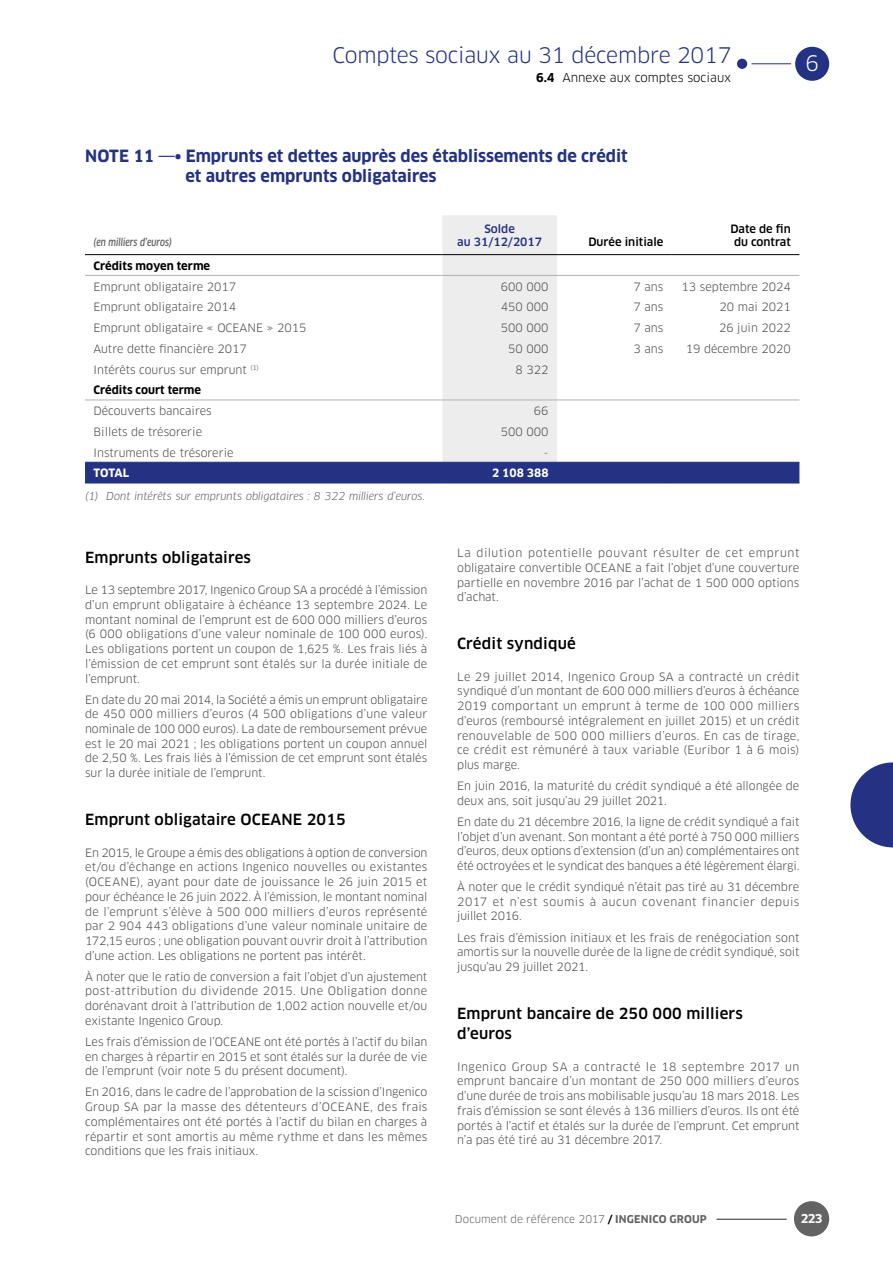
<style>
.page{position:relative;width:893px;height:1263px;background:#fff}
.page>*{position:absolute;margin:0;border:0;box-sizing:border-box;transform-origin:0 0}
.t1{font:21px "Clan Pro";letter-spacing:-.01em;color:#233283}
.t2{font:21px "Clan Pro";color:#fff}
.t3{font:700 16.5px/19.8px "Clan Pro";color:#233283}
.t4{font:500 15px/20.2px "Clan Pro";letter-spacing:.01em;color:#000}
.t5{font:12px "Clan Pro";color:#000}
.t6{font:700 12px "Clan Pro";color:#fff}
.t7{font:11.25px/14.7px "Clan Pro";color:#4a4a49;text-align:justify}
.t8{font:700 11.25px "Clan Pro";color:#000}
.t9{font:500 11.25px/13.5px "Clan Pro";color:#000;text-align:center}
.t10{font:500 11.25px/13.5px "Clan Pro";color:#233283;text-align:center}
.t11{font:700 11.25px "Clan Pro";color:#fff}
.t12{font:italic 10.5px "Clan Pro";color:#4a4a49}
.t13{font:10.5px "Clan Pro";color:#646363}
.t14{font:italic 500 10.5px "Clan Pro";color:#646363;scale:.8 1}
.s1{font-weight:700}
.s2{font-weight:700;color:#000}
</style>
<div class="page">
<hr style="left:751px;top:64px;width:40px;height:1px;background:#233283">
<div style="left:795px;top:47px;width:34px;height:34px;background:#233283;border-radius:50%"></div>
<div style="left:737px;top:59px;width:10px;height:10px;background:#233283;border-radius:50%"></div>
<svg style="left:850px;top:762px;width:43px;height:85px"></svg>
<svg style="left:159px;top:156px;width:16px;height:1px"></svg>
<svg style="left:85px;top:215px;width:714px;height:268px"></svg>
<hr style="left:85px;top:399px;width:357px;height:1px;background:#b3b2b2">
<hr style="left:442px;top:399px;width:115px;height:1px;background:#b3b2b2">
<hr style="left:557px;top:399px;width:115px;height:1px;background:#b3b2b2">
<hr style="left:672px;top:399px;width:127px;height:1px;background:#b3b2b2">
<hr style="left:85px;top:275px;width:357px;height:1px;background:#b3b2b2">
<hr style="left:442px;top:275px;width:115px;height:1px;background:#b3b2b2">
<hr style="left:557px;top:275px;width:115px;height:1px;background:#b3b2b2">
<hr style="left:672px;top:275px;width:127px;height:1px;background:#b3b2b2">
<hr style="left:85px;top:462px;width:357px;height:1px;background:#233283">
<hr style="left:85px;top:483px;width:357px;height:1px;background:#233283">
<hr style="left:442px;top:483px;width:115px;height:1px;background:#233283">
<hr style="left:557px;top:483px;width:115px;height:1px;background:#233283">
<hr style="left:672px;top:483px;width:127px;height:1px;background:#233283">
<hr style="left:557px;top:462px;width:115px;height:1px;background:#233283">
<hr style="left:672px;top:462px;width:127px;height:1px;background:#233283">
<hr style="left:85px;top:254px;width:357px;height:1px;background:#000">
<hr style="left:557px;top:254px;width:115px;height:1px;background:#000">
<hr style="left:672px;top:254px;width:127px;height:1px;background:#000">
<hr style="left:442px;top:254px;width:115px;height:1px;background:#000">
<hr style="left:442px;top:462px;width:115px;height:1px;background:#233283">
<hr style="left:716px;top:1218px;width:71px;height:2px;background:#646363">
<div style="left:794px;top:1201px;width:35px;height:35px;background:#646363;border-radius:50%"></div>
<h1 class="t1" style="left:332px;top:43px;width:400px">Comptes sociaux au 31 décembre 2017</h1>
<h1 class="t2" style="left:805px;top:51px;width:15px">6</h1>
<p class="t5" style="left:536px;top:70px;width:197px"><span class="s1">6.4</span> Annexe aux comptes sociaux</p>
<h2 class="t3" style="left:186px;top:146px;width:444px;text-indent:-100px">NOTE 11 • Emprunts et dettes auprès des établissements de crédit et autres emprunts obligataires</h2>
<p class="t14" style="left:94px;top:236px;width:100px">(en milliers d’euros)</p>
<p class="t10" style="left:457px;top:222px;width:86px">Solde<br>au 31/12/2017</p>
<p class="t9" style="left:588px;top:235px;width:77px">Durée initiale</p>
<p class="t9" style="left:730px;top:222px;width:62px">Date de fin du contrat</p>
<p class="t8" style="left:94px;top:259px;width:118px">Crédits moyen terme</p>
<p class="t7" style="left:94px;top:279px;width:144px">Emprunt obligataire 2017</p>
<p class="t7" style="left:501px;top:279px;width:49px">600 000</p>
<p class="t7" style="left:634px;top:279px;width:31px">7 ans</p>
<p class="t7" style="left:681px;top:279px;width:111px">13 septembre 2024</p>
<p class="t7" style="left:94px;top:300px;width:144px">Emprunt obligataire 2014</p>
<p class="t7" style="left:501px;top:300px;width:49px">450 000</p>
<p class="t7" style="left:634px;top:300px;width:31px">7 ans</p>
<p class="t7" style="left:719px;top:300px;width:73px">20 mai 2021</p>
<p class="t7" style="left:94px;top:321px;width:214px">Emprunt obligataire « OCEANE » 2015</p>
<p class="t7" style="left:501px;top:321px;width:49px">500 000</p>
<p class="t7" style="left:634px;top:321px;width:31px">7 ans</p>
<p class="t7" style="left:719px;top:321px;width:73px">26 juin 2022</p>
<p class="t7" style="left:94px;top:341px;width:155px">Autre dette financière 2017</p>
<p class="t7" style="left:508px;top:341px;width:42px">50 000</p>
<p class="t7" style="left:634px;top:341px;width:31px">3 ans</p>
<p class="t7" style="left:686px;top:341px;width:107px">19 décembre 2020</p>
<p class="t7" style="left:94px;top:362px;width:167px">Intérêts courus sur emprunt <sup>(1)</sup></p>
<p class="t7" style="left:515px;top:362px;width:35px">8 322</p>
<p class="t8" style="left:94px;top:384px;width:109px">Crédits court terme</p>
<p class="t7" style="left:94px;top:404px;width:120px">Découverts bancaires</p>
<p class="t7" style="left:534px;top:404px;width:16px">66</p>
<p class="t7" style="left:94px;top:424px;width:110px">Billets de trésorerie</p>
<p class="t7" style="left:501px;top:424px;width:49px">500 000</p>
<p class="t7" style="left:94px;top:445px;width:142px">Instruments de trésorerie</p>
<p class="t7" style="left:544px;top:445px;width:6px">-</p>
<p class="t11" style="left:94px;top:467px;width:37px">TOTAL</p>
<p class="t11" style="left:492px;top:467px;width:58px">2 108 388</p>
<p class="t12" style="left:85px;top:490px;width:342px">(1) Dont intérêts sur emprunts obligataires : 8 322 milliers d’euros.</p>
<h3 class="t4" style="left:85px;top:547px;width:168px">Emprunts obligataires</h3>
<p class="t7" style="left:85px;top:583px;width:344px">Le 13 septembre 2017, Ingenico Group SA a procédé à l’émission d’un emprunt obligataire à échéance 13 septembre 2024. Le montant nominal de l’emprunt est de 600 000 milliers d’euros (6 000 obligations d’une valeur nominale de 100 000 euros).<br>Les obligations portent un coupon de 1,625 %. Les frais liés à l’émission de cet emprunt sont étalés sur la durée initiale de l’emprunt.</p>
<p class="t7" style="left:85px;top:692px;width:344px">En date du 20 mai 2014, la Société a émis un emprunt obligataire de 450 000 milliers d’euros (4 500 obligations d’une valeur nominale de 100 000 euros). La date de remboursement prévue est le 20 mai 2021 ; les obligations portent un coupon annuel de 2,50 %. Les frais liés à l’émission de cet emprunt sont étalés sur la durée initiale de l’emprunt.</p>
<h3 class="t4" style="left:85px;top:809px;width:262px">Emprunt obligataire OCEANE 2015</h3>
<p class="t7" style="left:85px;top:845px;width:344px">En 2015, le Groupe a émis des obligations à option de conversion et/ou d’échange en actions Ingenico nouvelles ou existantes (OCEANE), ayant pour date de jouissance le 26 juin 2015 et pour échéance le 26 juin 2022. À l’émission, le montant nominal de l’emprunt s’élève à 500 000 milliers d’euros représenté par 2 904 443 obligations d’une valeur nominale unitaire de 172,15 euros ; une obligation pouvant ouvrir droit à l’attribution d’une action. Les obligations ne portent pas intérêt.</p>
<p class="t7" style="left:85px;top:969px;width:344px">À noter que le ratio de conversion a fait l’objet d’un ajustement post-attribution du dividende 2015. Une Obligation donne dorénavant droit à l’attribution de 1,002 action nouvelle et/ou existante Ingenico Group.</p>
<p class="t7" style="left:85px;top:1034px;width:344px">Les frais d’émission de l’OCEANE ont été portés à l’actif du bilan en charges à répartir en 2015 et sont étalés sur la durée de vie de l’emprunt (voir note 5 du présent document).</p>
<p class="t7" style="left:85px;top:1085px;width:344px">En 2016, dans le cadre de l’approbation de la scission d’Ingenico Group SA par la masse des détenteurs d’OCEANE, des frais complémentaires ont été portés à l’actif du bilan en charges à répartir et sont amortis au même rythme et dans les mêmes conditions que les frais initiaux.</p>
<p class="t7" style="left:457px;top:546px;width:344px">La dilution potentielle pouvant résulter de cet emprunt obligataire convertible OCEANE a fait l’objet d’une couverture partielle en novembre 2016 par l’achat de 1 500 000 options d’achat.</p>
<h3 class="t4" style="left:457px;top:633px;width:120px">Crédit syndiqué</h3>
<p class="t7" style="left:457px;top:669px;width:344px">Le 29 juillet 2014, Ingenico Group SA a contracté un crédit syndiqué d’un montant de 600 000 milliers d’euros à échéance 2019 comportant un emprunt à terme de 100 000 milliers d’euros (remboursé intégralement en juillet 2015) et un crédit renouvelable de 500 000 milliers d’euros. En cas de tirage, ce crédit est rémunéré à taux variable (Euribor 1 à 6 mois) plus marge.</p>
<p class="t7" style="left:457px;top:778px;width:344px">En juin 2016, la maturité du crédit syndiqué a été allongée de deux ans, soit jusqu’au 29 juillet 2021.</p>
<p class="t7" style="left:457px;top:814px;width:344px">En date du 21 décembre 2016, la ligne de crédit syndiqué a fait l’objet d’un avenant. Son montant a été porté à 750 000 milliers d’euros, deux options d’extension (d’un an) complémentaires ont été octroyées et le syndicat des banques a été légèrement élargi.</p>
<p class="t7" style="left:457px;top:879px;width:344px">À noter que le crédit syndiqué n’était pas tiré au 31 décembre 2017 et n’est soumis à aucun covenant financier depuis juillet 2016.</p>
<p class="t7" style="left:457px;top:930px;width:344px">Les frais d’émission initiaux et les frais de renégociation sont amortis sur la nouvelle durée de la ligne de crédit syndiqué, soit jusqu’au 29 juillet 2021.</p>
<h3 class="t4" style="left:457px;top:1003px;width:287px">Emprunt bancaire de 250 000 milliers d’euros</h3>
<p class="t7" style="left:457px;top:1059px;width:344px">Ingenico Group SA a contracté le 18 septembre 2017 un emprunt bancaire d’un montant de 250 000 milliers d’euros d’une durée de trois ans mobilisable jusqu’au 18 mars 2018. Les frais d’émission se sont élevés à 136 milliers d’euros. Ils ont été portés à l’actif et étalés sur la durée de l’emprunt. Cet emprunt n’a pas été tiré au 31 décembre 2017.</p>
<p class="t13" style="left:455px;top:1213px;width:253px">Document de référence 2017 <span class="s2">/</span> <span class="s1">INGENICO GROUP</span></p>
<p class="t6" style="left:801px;top:1212px;width:23px">223</p>
</div>
